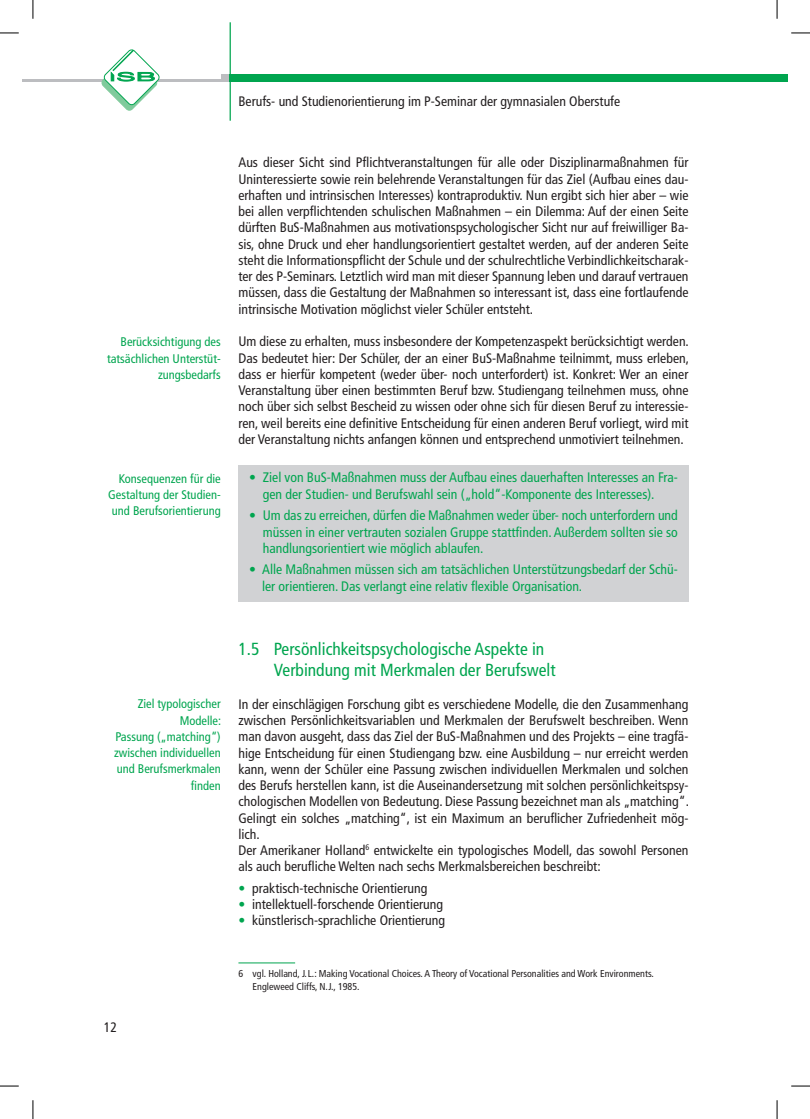
<style>
.page{position:relative;width:810px;height:1119px;background:#fff}
.page>*{position:absolute;margin:0;border:0;box-sizing:border-box;transform-origin:0 0}
.t1{font:condensed 17.5px/21px "Frutiger";color:#00a54f}
.t2{font:condensed 13.75px/16.2px "Frutiger";color:#231f20;text-align:justify}
.t3{font:condensed 13.75px/16.2px "Frutiger";color:#00a54f}
.t4{font:condensed 12.5px/16.2px "Frutiger";color:#00a54f;text-align:right}
.t5{font:condensed 10px/12.5px "Frutiger";color:#231f20}
.s1{color:#00a54f}
</style>
<div class="page">
<div style="left:22px;top:74px;width:208px;height:7px;background:#bcbdc0"></div>
<div style="left:22px;top:66px;width:199px;height:13px;background:#fff"></div>
<div style="left:230px;top:74px;width:547px;height:7px;background:#00a54f"></div>
<hr style="left:230px;top:22px;width:1px;height:99px;background:#00a54f">
<svg style="left:102px;top:49px;width:59px;height:62px"></svg>
<div style="left:777px;top:74px;width:11px;height:7px;background:#00a54f"></div>
<div style="left:238px;top:465px;width:450px;height:136px;background:#d1d2d4"></div>
<hr style="left:238px;top:962px;width:57px;height:1px;background:#00a54f">
<svg style="left:0;top:32px;width:19px;height:2px"></svg>
<svg style="left:791px;top:32px;width:19px;height:2px"></svg>
<svg style="left:0;top:1085px;width:19px;height:1px"></svg>
<svg style="left:791px;top:1085px;width:19px;height:1px"></svg>
<svg style="left:32px;top:0;width:2px;height:19px"></svg>
<svg style="left:32px;top:1100px;width:2px;height:18px"></svg>
<svg style="left:776px;top:0;width:2px;height:19px"></svg>
<svg style="left:776px;top:1100px;width:2px;height:18px"></svg>
<p class="t2" style="left:238px;top:93px;width:383px">Berufs- und Studienorientierung im P-Seminar der gymnasialen Oberstufe</p>
<p class="t4" style="left:107px;top:334px;width:115px">Berücksichtigung des tatsächlichen Unterstüt&shy;zungsbedarfs</p>
<p class="t4" style="left:108px;top:470px;width:114px;text-align:justify;text-indent:11px">Konsequenzen für die Gestaltung der Studien&shy;und Berufsorientierung</p>
<p class="t2" style="left:238px;top:154px;width:452px">Aus dieser Sicht sind Pflichtveranstaltungen für alle oder Disziplinarmaßnahmen für Uninteressierte sowie rein belehrende Veranstaltungen für das Ziel (Aufbau eines dau&shy;erhaften und intrinsischen Interesses) kontraproduktiv. Nun ergibt sich hier aber – wie bei allen verpflichtenden schulischen Maßnahmen – ein Dilemma: Auf der einen Seite dürften BuS-Maßnahmen aus motivationspsychologischer Sicht nur auf freiwilliger Ba&shy;sis, ohne Druck und eher handlungsorientiert gestaltet werden, auf der anderen Seite steht die Informationspflicht der Schule und der schulrechtliche Verbindlichkeitscharak&shy;ter des P-Seminars. Letztlich wird man mit dieser Spannung leben und darauf vertrauen müssen, dass die Gestaltung der Maßnahmen so interessant ist, dass eine fortlaufende intrinsische Motivation möglichst vieler Schüler entsteht.</p>
<p class="t2" style="left:238px;top:333px;width:452px">Um diese zu erhalten, muss insbesondere der Kompetenzaspekt berücksichtigt werden.<br>Das bedeutet hier: Der Schüler, der an einer BuS-Maßnahme teilnimmt, muss erleben, dass er hierfür kompetent (weder über- noch unterfordert) ist. Konkret: Wer an einer Veranstaltung über einen bestimmten Beruf bzw. Studiengang teilnehmen muss, ohne noch über sich selbst Bescheid zu wissen oder ohne sich für diesen Beruf zu interessie&shy;ren, weil bereits eine definitive Entscheidung für einen anderen Beruf vorliegt, wird mit der Veranstaltung nichts anfangen können und entsprechend unmotiviert teilnehmen.</p>
<p class="t3" style="left:263px;top:469px;width:416px;text-indent:-14px">• Ziel von BuS-Maßnahmen muss der Aufbau eines dauerhaften Interesses an Fra&shy;gen der Studien- und Berufswahl sein („hold“-Komponente des Interesses).</p>
<p class="t3" style="left:263px;top:507px;width:417px;text-align:justify;text-indent:-14px">• Um das zu erreichen, dürfen die Maßnahmen weder über- noch unterfordern und müssen in einer vertrauten sozialen Gruppe stattfinden. Außerdem sollten sie so handlungsorientiert wie möglich ablaufen.</p>
<p class="t3" style="left:262px;top:561px;width:417px;text-indent:-13px">• Alle Maßnahmen müssen sich am tatsächlichen Unterstützungsbedarf der Schü&shy;ler orientieren. Das verlangt eine relativ flexible Organisation.</p>
<p class="t4" style="left:114px;top:695px;width:109px">Ziel typologischer<br>Modelle:<br>Passung („matching“) zwischen individuellen und Berufsmerkmalen finden</p>
<p class="t2" style="left:104px;top:1019px;width:15px">12</p>
<p class="t1" style="left:274px;top:638px;width:283px;text-indent:-35px">1.5 Persönlichkeitspsychologische Aspekte in<br>Verbindung mit Merkmalen der Berufswelt</p>
<p class="t2" style="left:238px;top:695px;width:452px;text-align:left">In der einschlägigen Forschung gibt es verschiedene Modelle, die den Zusammenhang zwischen Persönlichkeitsvariablen und Merkmalen der Berufswelt beschreiben. Wenn man davon ausgeht, dass das Ziel der BuS-Maßnahmen und des Projekts – eine tragfä&shy;hige Entscheidung für einen Studiengang bzw. eine Ausbildung – nur erreicht werden kann, wenn der Schüler eine Passung zwischen individuellen Merkmalen und solchen des Berufs herstellen kann, ist die Auseinandersetzung mit solchen persönlichkeitspsy&shy;chologischen Modellen von Bedeutung. Diese Passung bezeichnet man als „matching“.<br>Gelingt ein solches „matching“, ist ein Maximum an beruflicher Zufriedenheit mög&shy;lich.<br>Der Amerikaner Holland<sup>6</sup> entwickelte ein typologisches Modell, das sowohl Personen als auch berufliche Welten nach sechs Merkmalsbereichen beschreibt:</p>
<p class="t2" style="left:238px;top:879px;width:190px"><span class="s1">•</span> praktisch-technische Orientierung</p>
<p class="t2" style="left:238px;top:896px;width:206px"><span class="s1">•</span> intellektuell-forschende Orientierung</p>
<p class="t2" style="left:238px;top:912px;width:208px"><span class="s1">•</span> künstlerisch-sprachliche Orientierung</p>
<p class="t5" style="left:253px;top:967px;width:403px;text-indent:-14px">6 vgl. Holland, J.L.: Making Vocational Choices. A Theory of Vocational Personalities and Work Environments.<br>Engleweed Cliffs, N.J., 1985.</p>
</div>
